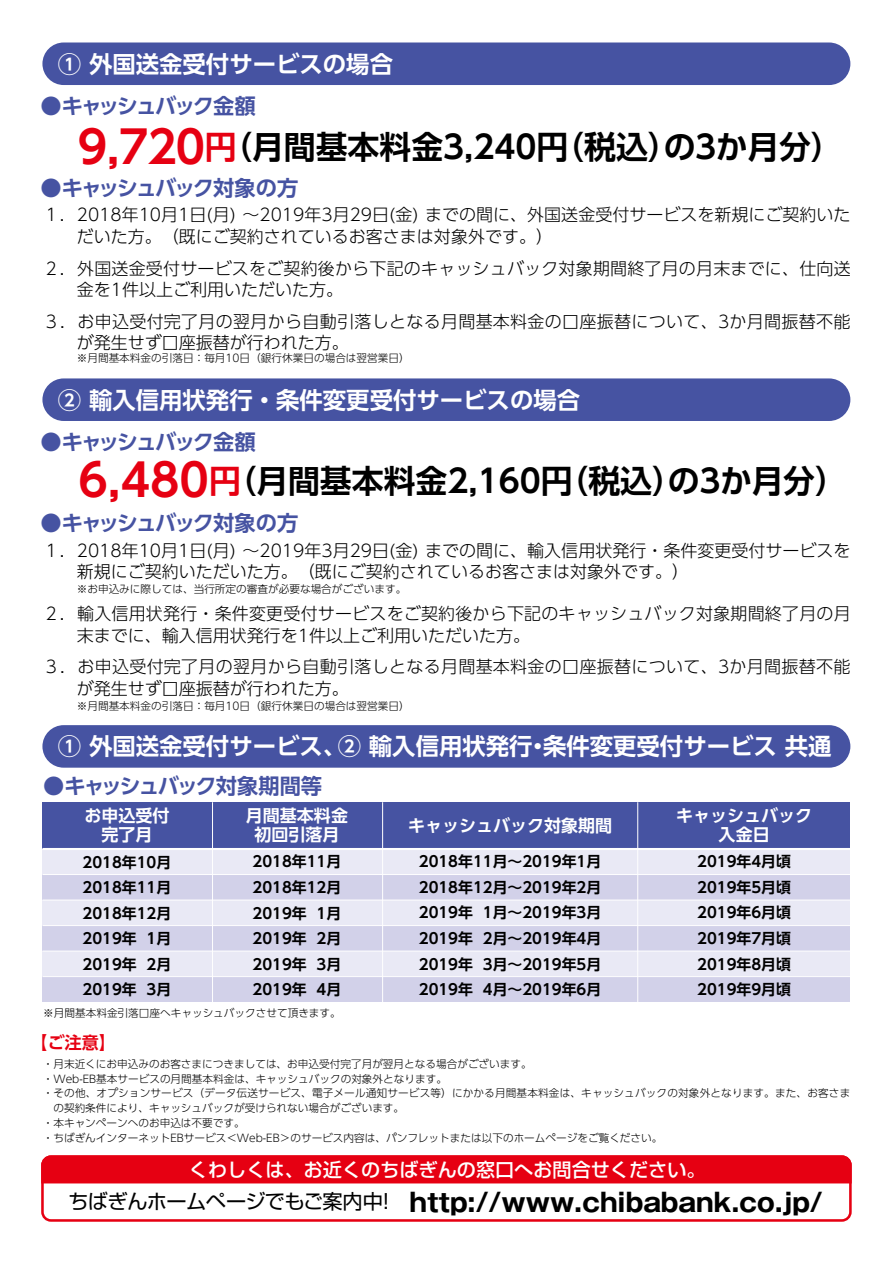
<style>
.page{position:relative;width:893px;height:1263px;background:#fff}
.page>*{position:absolute;margin:0;border:0;box-sizing:border-box;transform-origin:0 0}
.t1{font:700 31.95px "UD Shin Go Pro De";color:#000}
.t2{font:700 25.65px "Gothic MB101 Pro";color:#000}
.t3{font:700 23.4px "UD Shin Go Pro De";color:#fff}
.t4{font:700 21.3px "UD Shin Go Pro De";letter-spacing:-.095em;color:#4653a2}
.t5{font:500 19.2px "Shin Go Pro";color:#fff}
.t6{font:300 16.95px/21.3px "UD Shin Go Pro";color:#000}
.t7{font:300 16.95px/21.3px "UD Shin Go Pro";letter-spacing:.02em;color:#000}
.t8{font:700 16.95px/19.2px "UD Shin Go Pro De";color:#fff;text-align:center}
.t9{font:700 16.95px "UD Shin Go Pro De";color:#e60012}
.t10{font:700 14.85px/25.5px "UD Shin Go Pro De";color:#000;text-align:justify}
.t11{font:300 10.65px "UD Shin Go Pro";color:#000}
.s1{font-size:44.7px;color:#e60012}
.s2{color:#e60012}
.s3{font-family:"Shin Go Pro";font-weight:400;font-size:20.25px}
</style>
<div class="page">
<div style="left:42px;top:802px;width:808px;height:200px;background:#e9e9f5"></div>
<div style="left:42px;top:874px;width:808px;height:26px;background:#d2d1e9"></div>
<div style="left:42px;top:925px;width:808px;height:26px;background:#d2d1e9"></div>
<div style="left:42px;top:976px;width:808px;height:26px;background:#d2d1e9"></div>
<div style="left:41px;top:1155px;width:811px;height:67px;border:3px solid #e60012;border-radius:9px"></div>
<svg style="left:41px;top:1155px;width:811px;height:30px;background:#e70e1f"></svg>
<hr style="left:42px;top:976px;width:808px;height:1px;background:#fff">
<hr style="left:42px;top:951px;width:808px;height:1px;background:#fff">
<hr style="left:42px;top:925px;width:808px;height:1px;background:#fff">
<hr style="left:42px;top:900px;width:808px;height:1px;background:#fff">
<hr style="left:42px;top:874px;width:808px;height:1px;background:#fff">
<div style="left:42px;top:802px;width:808px;height:47px;background:#4653a2"></div>
<hr style="left:42px;top:848px;width:808px;height:2px;background:#fff">
<hr style="left:637px;top:802px;width:1px;height:200px;background:#fff">
<hr style="left:382px;top:802px;width:1px;height:200px;background:#fff">
<hr style="left:212px;top:802px;width:1px;height:200px;background:#fff">
<div style="left:42px;top:725px;width:808px;height:43px;background:#4653a2;border-radius:21px"></div>
<div style="left:42px;top:378px;width:808px;height:43px;background:#4653a2;border-radius:21px"></div>
<div style="left:42px;top:43px;width:808px;height:42px;background:#4653a2;border-radius:21px"></div>
<h3 class="t3" style="left:58px;top:45px;width:337px">① 外国送金受付サービスの場合</h3>
<h3 class="t4" style="left:41px;top:89px;width:217px">●キャッシュバック金額</h3>
<h1 class="t1" style="left:70px;top:121px;width:774px"><span class="s1">９,７２０</span><span class="s2">円</span>（月間基本料金3,240円（税込）の３か月分）</h1>
<h3 class="t4" style="left:41px;top:171px;width:259px">●キャッシュバック対象の方</h3>
<h3 class="t6" style="left:77px;top:204px;width:775px;text-indent:-34px">１．2018年10月1日(月) ～2019年3月29日(金) までの間に、外国送金受付サービスを新規にご契約いただいた方。（既にご契約されているお客さまは対象外です。）</h3>
<h3 class="t6" style="left:77px;top:257px;width:775px;text-indent:-34px">２．外国送金受付サービスをご契約後から下記のキャッシュバック対象期間終了月の月末までに、仕向送金を1件以上ご利用いただいた方。</h3>
<h3 class="t7" style="left:77px;top:310px;width:775px;text-indent:-34px">３．お申込受付完了月の翌月から自動引落しとなる月間基本料金の口座振替について、3か月間振替不能が発生せず口座振替が行われた方。</h3>
<p class="t11" style="left:77px;top:349px;width:334px">※月間基本料金の引落日：毎月10日（銀行休業日の場合は翌営業日）</p>
<h3 class="t3" style="left:58px;top:381px;width:524px">② 輸入信用状発行・条件変更受付サービスの場合</h3>
<h3 class="t4" style="left:41px;top:425px;width:217px">●キャッシュバック金額</h3>
<h1 class="t1" style="left:78px;top:454px;width:770px"><span class="s1">6,480</span><span class="s2">円</span>（月間基本料金2,160円（税込）の３か月分）</h1>
<h3 class="t4" style="left:41px;top:506px;width:259px">●キャッシュバック対象の方</h3>
<h3 class="t6" style="left:77px;top:539px;width:775px;text-indent:-34px">１．2018年10月1日(月) ～2019年3月29日(金) までの間に、輸入信用状発行・条件変更受付サービスを新規にご契約いただいた方。（既にご契約されているお客さまは対象外です。）</h3>
<p class="t11" style="left:77px;top:581px;width:331px">※お申込みに際しては、当行所定の審査が必要な場合がございます。</p>
<h3 class="t6" style="left:77px;top:603px;width:775px;text-indent:-34px">２．輸入信用状発行・条件変更受付サービスをご契約後から下記のキャッシュバック対象期間終了月の月末までに、輸入信用状発行を1件以上ご利用いただいた方。</h3>
<h3 class="t7" style="left:77px;top:656px;width:775px;text-indent:-34px">３．お申込受付完了月の翌月から自動引落しとなる月間基本料金の口座振替について、3か月間振替不能が発生せず口座振替が行われた方。</h3>
<p class="t11" style="left:77px;top:698px;width:334px">※月間基本料金の引落日：毎月10日（銀行休業日の場合は翌営業日）</p>
<h3 class="t6" style="left:43px;top:719px;width:53px">　　　</h3>
<h3 class="t3" style="left:58px;top:727px;width:775px">① 外国送金受付サービス、② 輸入信用状発行・条件変更受付サービス 共通</h3>
<h3 class="t4" style="left:43px;top:769px;width:280px">●キャッシュバック対象期間等</h3>
<h3 class="t8" style="left:246px;top:806px;width:104px">月間基本料金初回引落月</h3>
<h3 class="t8" style="left:676px;top:806px;width:138px">キャッシュバック入金日</h3>
<h3 class="t8" style="left:84px;top:806px;width:87px">お申込受付完了月</h3>
<h3 class="t10" style="left:83px;top:849px;width:90px">2018年10月2018年11月2018年12月2019年 1月2019年 2月2019年 3月</h3>
<h3 class="t10" style="left:253px;top:849px;width:90px">2018年11月2018年12月2019年 1月2019年 2月2019年 3月2019年 4月</h3>
<h3 class="t10" style="left:419px;top:849px;width:184px">2018年11月～2019年1月2018年12月～2019年2月2019年 1月～2019年3月2019年 2月～2019年4月2019年 3月～2019年5月2019年 4月～2019年6月</h3>
<h3 class="t10" style="left:697px;top:849px;width:95px">2019年4月頃2019年5月頃2019年6月頃2019年7月頃2019年8月頃2019年9月頃</h3>
<h3 class="t8" style="left:408px;top:815px;width:206px">キャッシュバック対象期間</h3>
<p class="t11" style="left:43px;top:1004px;width:299px">※月間基本料金引落口座へキャッシュバックさせて頂きます。</p>
<h3 class="t9" style="left:31px;top:1029px;width:87px">【ご注意】</h3>
<p class="t11" style="left:43px;top:1055px;width:490px">・月末近くにお申込みのお客さまにつきましては、お申込受付完了月が翌月となる場合がございます。</p>
<p class="t11" style="left:43px;top:1070px;width:406px">・Web-EB基本サービスの月間基本料金は、キャッシュバックの対象外となります。</p>
<p class="t11" style="left:43px;top:1085px;width:809px">・その他、オプションサービス（データ伝送サービス、電子メール通知サービス等）にかかる月間基本料金は、キャッシュバックの対象外となります。また、お客さま</p>
<p class="t11" style="left:53px;top:1099px;width:352px">の契約条件により、キャッシュバックが受けられない場合がございます。</p>
<p class="t11" style="left:43px;top:1114px;width:203px">・本キャンペーンへのお申込は不要です。</p>
<p class="t11" style="left:43px;top:1129px;width:621px">・ちばぎんインターネットEBサービス＜Web-EB＞のサービス内容は、パンフレットまたは以下のホームページをご覧ください。</p>
<h3 class="t5" style="left:189px;top:1153px;width:518px">くわしくは、お近くのちばぎんの窓口へお問合せください。</h3>
<h2 class="t2" style="left:68px;top:1180px;width:756px"><span class="s3">ちばぎんホームページでもご案内中!　</span>http://www.chibabank.co.jp/</h2>
</div>
